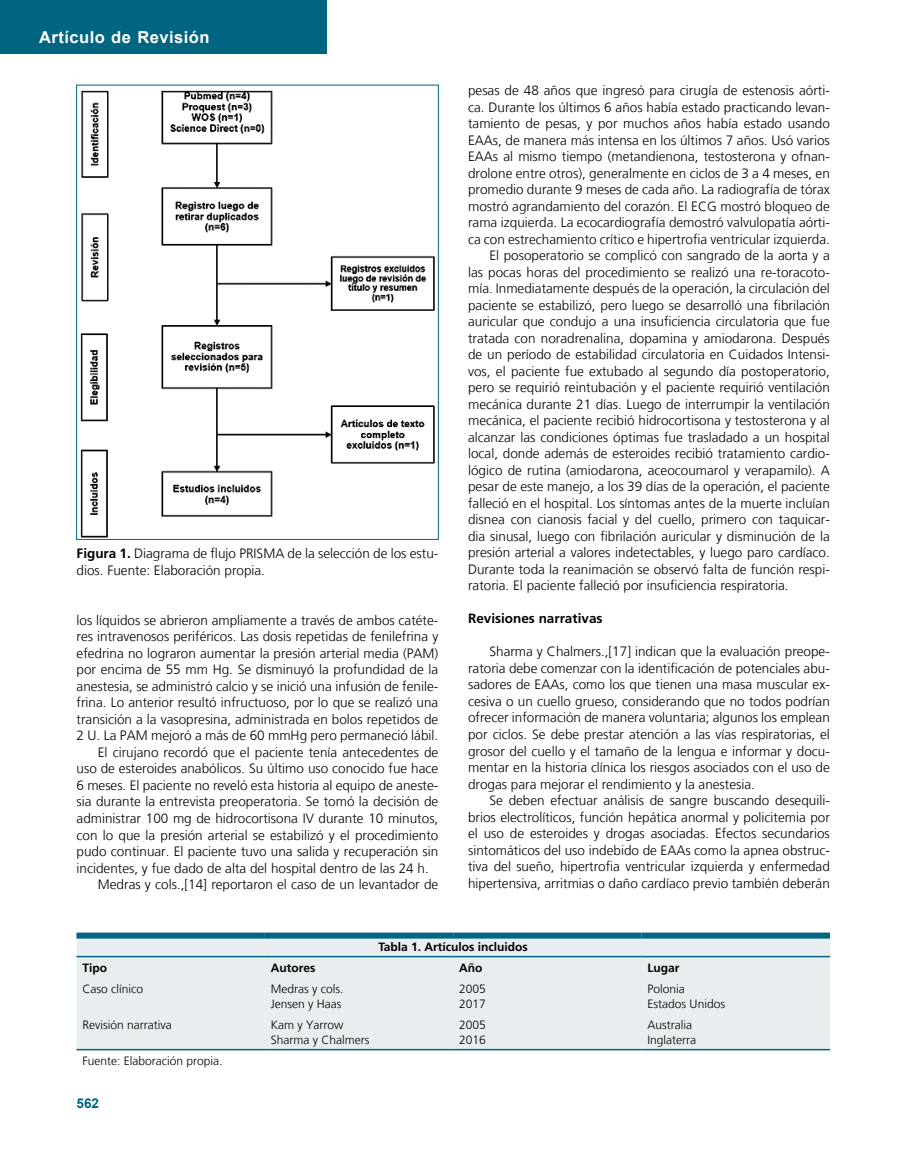
<style>
.page{position:relative;width:915px;height:1170px;background:#fff}
.page>*{position:absolute;margin:0;border:0;box-sizing:border-box;transform-origin:0 0}
.t1{font:700 16.5px "Arial";letter-spacing:.03em;color:#fff}
.t2{font:300 13.5px/16.5px "Frutiger LT";color:#000;text-align:justify}
.t3{font:700 13.5px "Frutiger";color:#000}
.t4{font:700 13.5px "Arial";color:#006580}
.t5{font:300 12px/15px "Frutiger LT";color:#000}
.t6{font:700 12px "Frutiger";color:#000}
.s1{font-family:"Frutiger";font-weight:700}
</style>
<div class="page">
<div style="left:0;top:0;width:326px;height:54px;background:#006580"></div>
<img style="left:80px;top:90px;width:355px;height:447px">
<div style="left:76px;top:938px;width:753px;height:110px;background:#e8edf0"></div>
<div style="left:76px;top:932px;width:189px;height:6px;background:#006580"></div>
<div style="left:265px;top:932px;width:188px;height:6px;background:#006580"></div>
<div style="left:453px;top:932px;width:188px;height:6px;background:#006580"></div>
<div style="left:641px;top:932px;width:188px;height:6px;background:#006580"></div>
<hr style="left:76px;top:955px;width:189px;height:2px;background:#006580">
<hr style="left:265px;top:955px;width:188px;height:2px;background:#006580">
<hr style="left:453px;top:955px;width:188px;height:2px;background:#006580">
<hr style="left:641px;top:955px;width:188px;height:2px;background:#006580">
<hr style="left:76px;top:1048px;width:189px;height:2px;background:#006580">
<hr style="left:265px;top:1048px;width:188px;height:2px;background:#006580">
<hr style="left:453px;top:1048px;width:188px;height:2px;background:#006580">
<hr style="left:641px;top:1048px;width:188px;height:2px;background:#006580">
<p class="t1" style="left:39px;top:26px;width:172px">Artículo de Revisión</p>
<p class="t2" style="left:77px;top:545px;width:363px"><span class="s1">Figura 1.</span> Diagrama de flujo PRISMA de la selección de los estu&shy;dios. Fuente: Elaboración propia.</p>
<p class="t2" style="left:77px;top:612px;width:363px">los líquidos se abrieron ampliamente a través de ambos catéte-</p>
<p class="t2" style="left:77px;top:628px;width:363px">res intravenosos periféricos. Las dosis repetidas de fenilefrina y</p>
<p class="t2" style="left:77px;top:645px;width:363px">efedrina no lograron aumentar la presión arterial media (PAM)</p>
<p class="t2" style="left:77px;top:661px;width:363px">por encima de 55 mm Hg. Se disminuyó la profundidad de la</p>
<p class="t2" style="left:77px;top:678px;width:363px">anestesia, se administró calcio y se inició una infusión de fenile-</p>
<p class="t2" style="left:77px;top:694px;width:363px">frina. Lo anterior resultó infructuoso, por lo que se realizó una</p>
<p class="t2" style="left:77px;top:711px;width:363px">transición a la vasopresina, administrada en bolos repetidos de</p>
<p class="t2" style="left:77px;top:727px;width:363px">2 U. La PAM mejoró a más de 60 mmHg pero permaneció lábil.</p>
<p class="t2" style="left:98px;top:744px;width:342px">El cirujano recordó que el paciente tenía antecedentes de</p>
<p class="t2" style="left:77px;top:760px;width:363px">uso de esteroides anabólicos. Su último uso conocido fue hace</p>
<p class="t2" style="left:77px;top:777px;width:363px">6 meses. El paciente no reveló esta historia al equipo de aneste-</p>
<p class="t2" style="left:77px;top:793px;width:363px">sia durante la entrevista preoperatoria. Se tomó la decisión de</p>
<p class="t2" style="left:77px;top:810px;width:363px">administrar 100 mg de hidrocortisona IV durante 10 minutos,</p>
<p class="t2" style="left:77px;top:826px;width:363px">con lo que la presión arterial se estabilizó y el procedimiento</p>
<p class="t2" style="left:77px;top:843px;width:363px">pudo continuar. El paciente tuvo una salida y recuperación sin</p>
<p class="t2" style="left:77px;top:859px;width:353px">incidentes, y fue dado de alta del hospital dentro de las 24 h.</p>
<p class="t2" style="left:98px;top:876px;width:342px">Medras y cols.,[14] reportaron el caso de un levantador de</p>
<p class="t2" style="left:468px;top:82px;width:363px">pesas de 48 años que ingresó para cirugía de estenosis aórti-</p>
<p class="t2" style="left:468px;top:99px;width:363px">ca. Durante los últimos 6 años había estado practicando levan-</p>
<p class="t2" style="left:468px;top:115px;width:363px">tamiento de pesas, y por muchos años había estado usando</p>
<p class="t2" style="left:468px;top:132px;width:363px">EAAs, de manera más intensa en los últimos 7 años. Usó varios</p>
<p class="t2" style="left:468px;top:148px;width:363px">EAAs al mismo tiempo (metandienona, testosterona y ofnan-</p>
<p class="t2" style="left:468px;top:165px;width:363px">drolone entre otros), generalmente en ciclos de 3 a 4 meses, en</p>
<p class="t2" style="left:468px;top:181px;width:363px">promedio durante 9 meses de cada año. La radiografía de tórax</p>
<p class="t2" style="left:468px;top:198px;width:363px">mostró agrandamiento del corazón. El ECG mostró bloqueo de</p>
<p class="t2" style="left:468px;top:214px;width:363px">rama izquierda. La ecocardiografía demostró valvulopatía aórti-</p>
<p class="t2" style="left:468px;top:231px;width:363px">ca con estrechamiento crítico e hipertrofia ventricular izquierda.</p>
<p class="t2" style="left:489px;top:247px;width:342px">El posoperatorio se complicó con sangrado de la aorta y a</p>
<p class="t2" style="left:468px;top:264px;width:363px">las pocas horas del procedimiento se realizó una re-toracoto-</p>
<p class="t2" style="left:468px;top:280px;width:363px">mía. Inmediatamente después de la operación, la circulación del</p>
<p class="t2" style="left:468px;top:297px;width:363px">paciente se estabilizó, pero luego se desarrolló una fibrilación</p>
<p class="t2" style="left:468px;top:313px;width:363px">auricular que condujo a una insuficiencia circulatoria que fue</p>
<p class="t2" style="left:468px;top:330px;width:363px">tratada con noradrenalina, dopamina y amiodarona. Después</p>
<p class="t2" style="left:468px;top:346px;width:363px">de un período de estabilidad circulatoria en Cuidados Intensi-</p>
<p class="t2" style="left:468px;top:363px;width:363px">vos, el paciente fue extubado al segundo día postoperatorio,</p>
<p class="t2" style="left:468px;top:379px;width:363px">pero se requirió reintubación y el paciente requirió ventilación</p>
<p class="t2" style="left:468px;top:396px;width:363px">mecánica durante 21 días. Luego de interrumpir la ventilación</p>
<p class="t2" style="left:468px;top:412px;width:363px">mecánica, el paciente recibió hidrocortisona y testosterona y al</p>
<p class="t2" style="left:468px;top:429px;width:363px">alcanzar las condiciones óptimas fue trasladado a un hospital</p>
<p class="t2" style="left:468px;top:445px;width:363px">local, donde además de esteroides recibió tratamiento cardio-</p>
<p class="t2" style="left:468px;top:462px;width:363px">lógico de rutina (amiodarona, aceocoumarol y verapamilo). A</p>
<p class="t2" style="left:468px;top:478px;width:363px">pesar de este manejo, a los 39 días de la operación, el paciente</p>
<p class="t2" style="left:468px;top:495px;width:363px">falleció en el hospital. Los síntomas antes de la muerte incluían</p>
<p class="t2" style="left:468px;top:511px;width:363px">disnea con cianosis facial y del cuello, primero con taquicar-</p>
<p class="t2" style="left:468px;top:528px;width:363px">dia sinusal, luego con fibrilación auricular y disminución de la</p>
<p class="t2" style="left:468px;top:544px;width:363px">presión arterial a valores indetectables, y luego paro cardíaco.</p>
<p class="t2" style="left:468px;top:561px;width:363px">Durante toda la reanimación se observó falta de función respi-</p>
<p class="t2" style="left:468px;top:577px;width:322px">ratoria. El paciente falleció por insuficiencia respiratoria.</p>
<p class="t3" style="left:468px;top:610px;width:136px">Revisiones narrativas</p>
<p class="t2" style="left:468px;top:643px;width:363px;text-indent:21px">Sharma y Chalmers.,[17] indican que la evaluación preope&shy;ratoria debe comenzar con la identificación de potenciales abu&shy;sadores de EAAs, como los que tienen una masa muscular ex&shy;cesiva o un cuello grueso, considerando que no todos podrían ofrecer información de manera voluntaria; algunos los emplean por ciclos. Se debe prestar atención a las vías respiratorias, el grosor del cuello y el tamaño de la lengua e informar y docu&shy;mentar en la historia clínica los riesgos asociados con el uso de drogas para mejorar el rendimiento y la anestesia.</p>
<p class="t2" style="left:468px;top:792px;width:363px;text-indent:21px">Se deben efectuar análisis de sangre buscando desequili&shy;brios electrolíticos, función hepática anormal y policitemia por el uso de esteroides y drogas asociadas. Efectos secundarios sintomáticos del uso indebido de EAAs como la apnea obstruc&shy;tiva del sueño, hipertrofia ventricular izquierda y enfermedad hipertensiva, arritmias o daño cardíaco previo también deberán</p>
<p class="t6" style="left:378px;top:939px;width:151px">Tabla 1. Artículos incluidos</p>
<p class="t6" style="left:82px;top:960px;width:26px">Tipo</p>
<p class="t6" style="left:271px;top:960px;width:46px">Autores</p>
<p class="t6" style="left:459px;top:960px;width:25px">Año</p>
<p class="t6" style="left:647px;top:960px;width:34px">Lugar</p>
<p class="t5" style="left:82px;top:981px;width:62px">Caso clínico</p>
<p class="t5" style="left:271px;top:981px;width:74px">Medras y cols.<br>Jensen y Haas</p>
<p class="t5" style="left:459px;top:981px;width:28px">2005<br>2017</p>
<p class="t5" style="left:647px;top:981px;width:79px">Polonia<br>Estados Unidos</p>
<p class="t5" style="left:82px;top:1017px;width:91px">Revisión narrativa</p>
<p class="t5" style="left:271px;top:1017px;width:100px">Kam y Yarrow<br>Sharma y Chalmers</p>
<p class="t5" style="left:459px;top:1017px;width:28px">2005<br>2016</p>
<p class="t5" style="left:647px;top:1017px;width:50px">Australia<br>Inglaterra</p>
<p class="t5" style="left:82px;top:1053px;width:142px">Fuente: Elaboración propia.</p>
<p class="t4" style="left:77px;top:1093px;width:24px">562</p>
</div>
